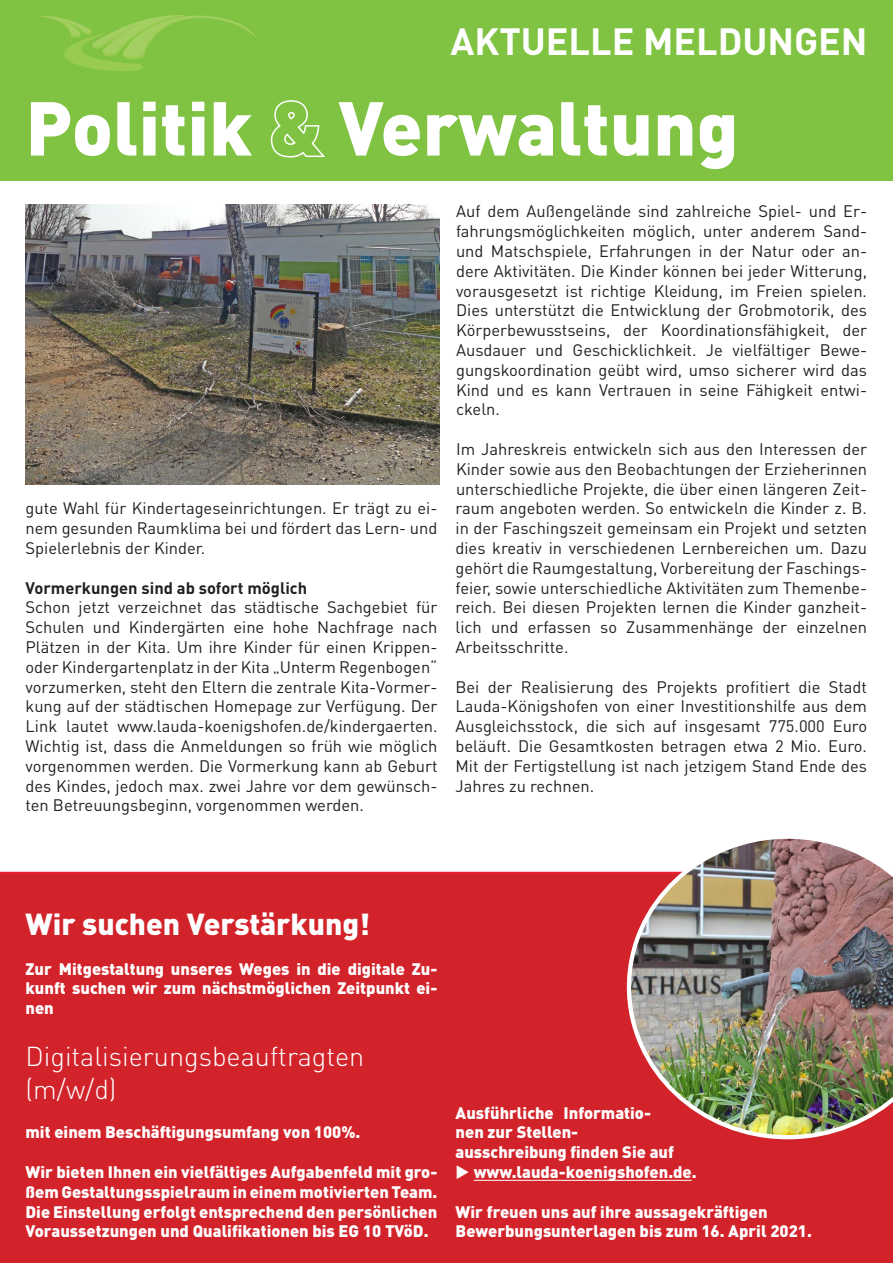
<style>
.page{position:relative;width:893px;height:1263px;background:#fff}
.page>*{position:absolute;margin:0;border:0;box-sizing:border-box;transform-origin:0 0}
.t1{font:900 75px "DIN Pro";color:#fff}
.t2{font:700 37.5px "DIN Pro";color:#fff}
.t3{font:900 30px "DIN Pro";color:#fff}
.t4{font:300 27px/32.4px "DIN Pro";color:#fff}
.t5{font:16.5px/19.8px "DIN Pro";color:#231f20;text-align:justify}
.t6{font:900 16.5px/19.8px "DIN Pro";color:#fff;text-align:justify}
.t7{font:700 16.5px "DIN Pro";color:#231f20}
.s1{color:#80c342}
</style>
<div class="page">
<div style="left:0;top:871px;width:893px;height:392px;background:#d2232a"></div>
<div style="left:0;top:0;width:893px;height:180px;background:#80c342"></div>
<svg style="left:270px;top:100px;width:55px;height:58px"></svg>
<svg style="left:38px;top:15px;width:217px;height:56px"></svg>
<hr style="left:474px;top:1180px;width:218px;height:1px;background:#fff">
<img style="left:26px;top:205px;width:413px;height:279px">
<img style="left:627px;top:838px;width:266px;height:301px">
<h2 class="t2" style="left:451px;top:15px;width:418px">AKTUELLE MELDUNGEN</h2>
<h1 class="t1" style="left:26px;top:77px;width:715px">Politik <span class="s1">&amp;</span> Verwaltung</h1>
<p class="t5" style="left:26px;top:498px;width:413px">gute Wahl für Kindertageseinrichtungen. Er trägt zu ei&shy;nem gesunden Raumklima bei und fördert das Lern- und Spielerlebnis der Kinder.</p>
<p class="t7" style="left:26px;top:576px;width:283px">Vormerkungen sind ab sofort möglich</p>
<p class="t5" style="left:26px;top:597px;width:413px">Schon jetzt verzeichnet das städtische Sachgebiet für Schulen und Kindergärten eine hohe Nachfrage nach Plätzen in der Kita. Um ihre Kinder für einen Krippen&shy;oder Kindergartenplatz in der Kita „Unterm Regenbogen“ vorzumerken, steht den Eltern die zentrale Kita-Vormer&shy;kung auf der städtischen Homepage zur Verfügung. Der Link lautet www.lauda-koenigshofen.de/kindergaerten.<br>Wichtig ist, dass die Anmeldungen so früh wie möglich vorgenommen werden. Die Vormerkung kann ab Geburt des Kindes, jedoch max. zwei Jahre vor dem gewünsch&shy;ten Betreuungsbeginn, vorgenommen werden.</p>
<p class="t5" style="left:456px;top:201px;width:413px">Auf dem Außengelände sind zahlreiche Spiel- und Er&shy;fahrungsmöglichkeiten möglich, unter anderem Sand&shy;und Matschspiele, Erfahrungen in der Natur oder an&shy;dere Aktivitäten. Die Kinder können bei jeder Witterung, vorausgesetzt ist richtige Kleidung, im Freien spielen.<br>Dies unterstützt die Entwicklung der Grobmotorik, des Körperbewusstseins, der Koordinationsfähigkeit, der Ausdauer und Geschicklichkeit. Je vielfältiger Bewe&shy;gungskoordination geübt wird, umso sicherer wird das Kind und es kann Vertrauen in seine Fähigkeit entwi&shy;ckeln.</p>
<p class="t5" style="left:455px;top:438px;width:413px">Im Jahreskreis entwickeln sich aus den Interessen der Kinder sowie aus den Beobachtungen der Erzieherinnen unterschiedliche Projekte, die über einen längeren Zeit&shy;raum angeboten werden. So entwickeln die Kinder z. B. in der Faschingszeit gemeinsam ein Projekt und setzten dies kreativ in verschiedenen Lernbereichen um. Dazu gehört die Raumgestaltung, Vorbereitung der Faschings&shy;feier, sowie unterschiedliche Aktivitäten zum Themenbe&shy;reich. Bei diesen Projekten lernen die Kinder ganzheit&shy;lich und erfassen so Zusammenhänge der einzelnen Arbeitsschritte.</p>
<p class="t5" style="left:455px;top:676px;width:413px">Bei der Realisierung des Projekts profitiert die Stadt Lauda-Königshofen von einer Investitionshilfe aus dem Ausgleichsstock, die sich auf insgesamt 775.000 Euro beläuft. Die Gesamtkosten betragen etwa 2 Mio. Euro.<br>Mit der Fertigstellung ist nach jetzigem Stand Ende des Jahres zu rechnen.</p>
<h3 class="t3" style="left:26px;top:904px;width:346px">Wir suchen Verstärkung!</h3>
<p class="t6" style="left:26px;top:958px;width:413px">Zur Mitgestaltung unseres Weges in die digitale Zu&shy;kunft suchen wir zum nächstmöglichen Zeitpunkt ei&shy;nen</p>
<h3 class="t4" style="left:26px;top:1039px;width:340px">Digitalisierungsbeauftragten (m/w/d)</h3>
<p class="t6" style="left:26px;top:1122px;width:336px">mit einem Beschäftigungsumfang von 100%.</p>
<p class="t6" style="left:26px;top:1161px;width:413px">Wir bieten Ihnen ein vielfältiges Aufgabenfeld mit gro&shy;ßem Gestaltungsspielraum in einem motivierten Team.<br>Die Einstellung erfolgt entsprechend den persönlichen Voraussetzungen und Qualifikationen bis EG 10 TVöD.</p>
<p class="t6" style="left:456px;top:1102px;width:220px;text-align:left">Ausführliche Informatio&shy;nen zur Stellen&shy;ausschreibung finden Sie auf</p>
<p class="t6" style="left:456px;top:1161px;width:243px">◆ www.lauda-koenigshofen.de.</p>
<p class="t6" style="left:456px;top:1201px;width:358px">Wir freuen uns auf ihre aussagekräftigen<br>Bewerbungsunterlagen bis zum 16. April 2021.</p>
</div>
